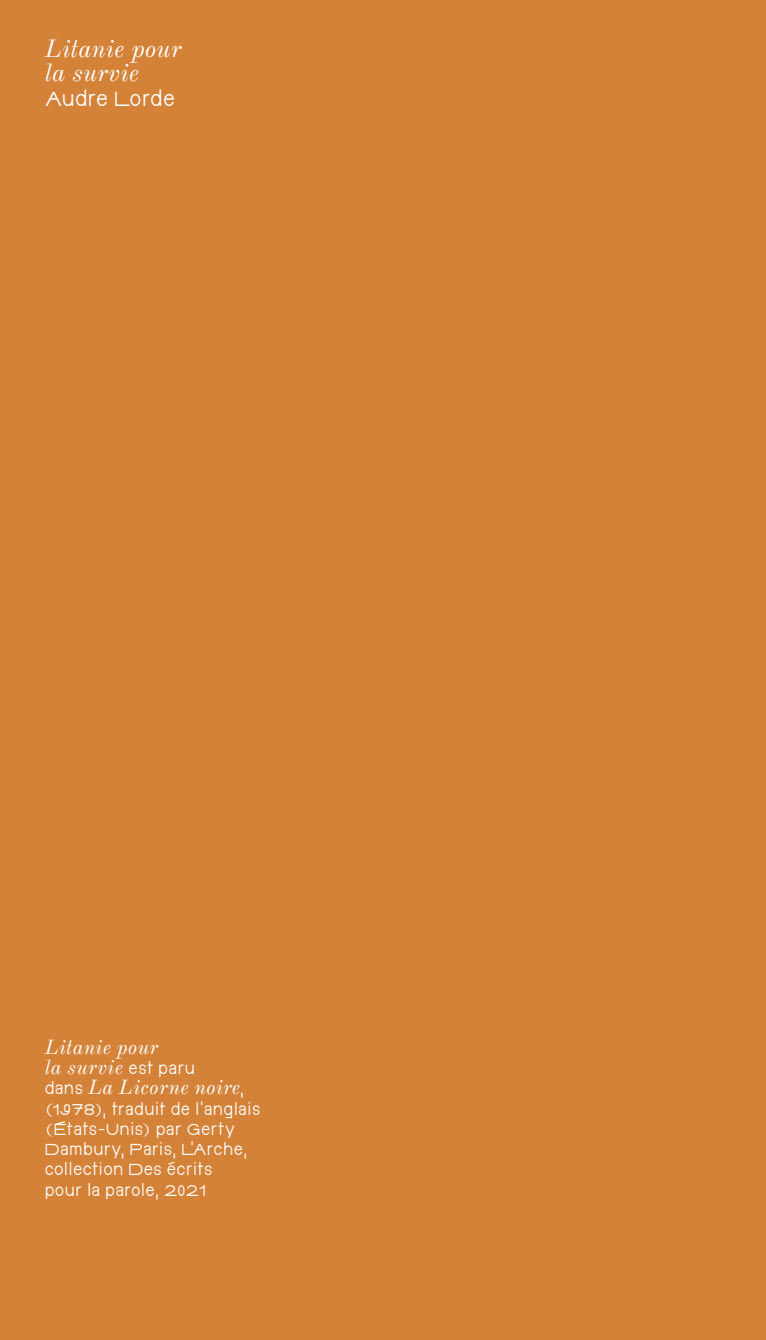
<style>
.page{position:relative;width:766px;height:1340px;background:#fff}
.page>*{position:absolute;margin:0;border:0;box-sizing:border-box;transform-origin:0 0}
.labeur_blanc{font:italic 24.75px/24.8px "Old Standard TT";letter-spacing:.01em;color:#fff}
.labeur_blanc-2{font:22.95px "DI Ndong";letter-spacing:.005em;color:#fff}
.note{font:italic 20.25px/20.2px "Old Standard TT";letter-spacing:.02em;color:#fff}
.note-2{font:18px/20.2px "DI Ndong";letter-spacing:.015em;color:#fff}
.s1{font-family:"DI Ndong";font-style:normal;font-size:18px}
</style>
<div class="page">
<div style="left:0;top:0;width:765px;height:1339px;background:#d38238"></div>
<p class="labeur_blanc" style="left:45px;top:34px;width:138px">Litanie pour la survie</p>
<p class="labeur_blanc-2" style="left:45px;top:85px;width:132px">Audre Lorde</p>
<p class="note" style="left:45px;top:1035px;width:201px">Litanie pour<br>la survie <span class="s1">est paru<br>dans</span> La Licorne noire<span class="s1">,</span></p>
<p class="note-2" style="left:45px;top:1098px;width:217px">(1978), traduit de l’anglais (États-Unis) par Gerty<br>Dambury, Paris, L’Arche, collection Des écrits<br>pour la parole, 2021</p>
</div>
